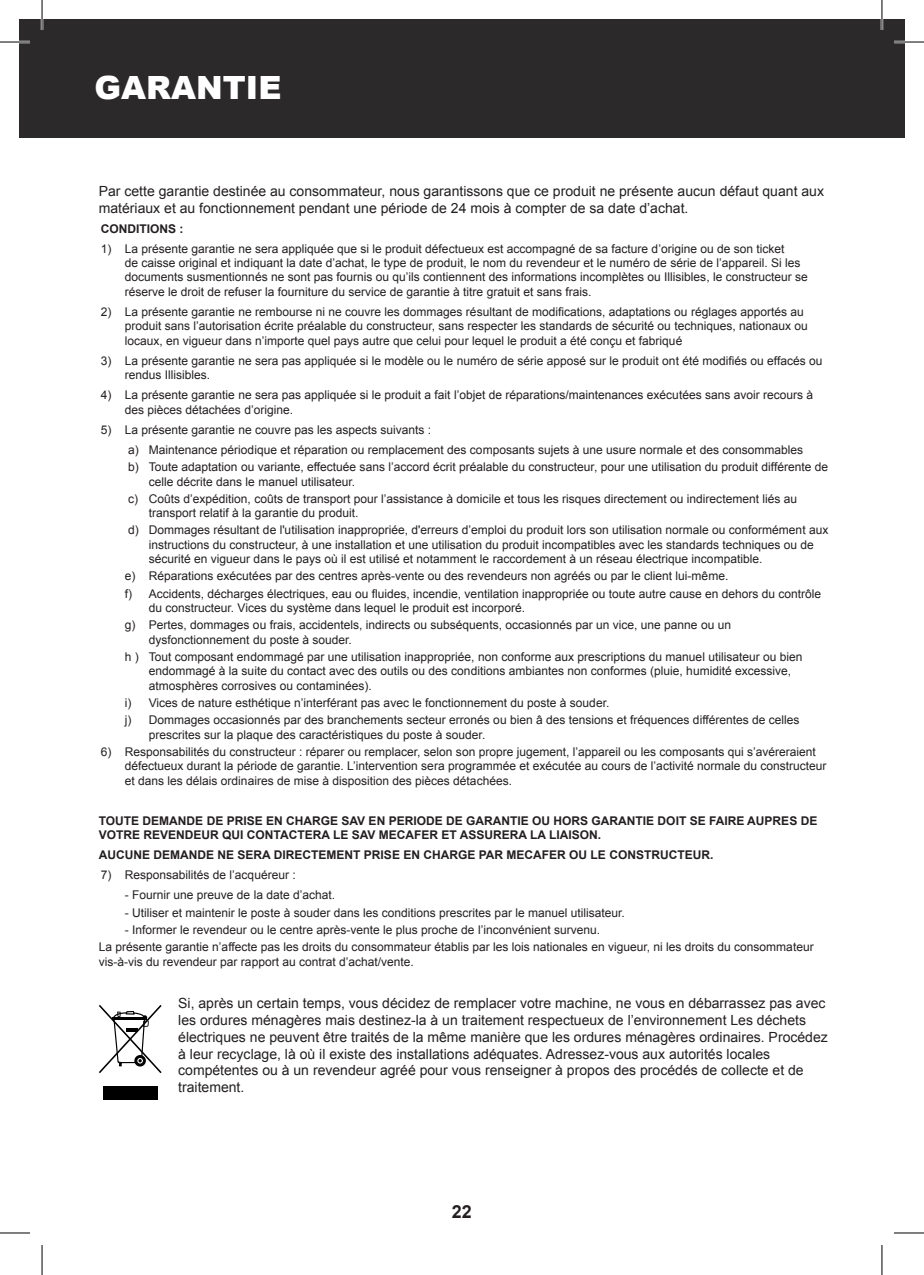
<style>
.page{position:relative;width:924px;height:1275px;background:#fff}
.page>*{position:absolute;margin:0;border:0;box-sizing:border-box;transform-origin:0 0}
.t1{font:900 32px "Arial";color:#fff}
.t2{font:700 18px "Arial";color:#231f20}
.t3{font:14px/16.8px "Arial";color:#231f20}
.t4{font:12px/14.4px "Arial";color:#231f20}
.t5{font:700 12px/14.4px "Arial";color:#231f20}
</style>
<div class="page">
<div style="left:19px;top:19px;width:885px;height:118px;background:#2b292a"></div>
<svg style="left:99px;top:1005px;width:62px;height:69px"></svg>
<div style="left:103px;top:1086px;width:54px;height:13px;background:#000"></div>
<hr style="left:0;top:41px;width:30px;height:2px;background:#fff">
<hr style="left:893px;top:41px;width:30px;height:2px;background:#fff">
<hr style="left:41px;top:0;width:2px;height:30px;background:#fff">
<hr style="left:880px;top:0;width:2px;height:30px;background:#fff">
<hr style="left:0;top:42px;width:30px;height:1px;background:#000">
<hr style="left:893px;top:42px;width:30px;height:1px;background:#000">
<hr style="left:0;top:1232px;width:30px;height:1px;background:#000">
<hr style="left:893px;top:1232px;width:30px;height:1px;background:#000">
<hr style="left:42px;top:0;width:1px;height:30px;background:#000">
<hr style="left:42px;top:1245px;width:1px;height:30px;background:#000">
<hr style="left:881px;top:0;width:1px;height:30px;background:#000">
<hr style="left:881px;top:1245px;width:1px;height:30px;background:#000">
<h1 class="t1" style="left:95px;top:64px;width:188px">GARANTIE</h1>
<p class="t3" style="left:99px;top:182px;width:726px">Par cette garantie destinée au consommateur, nous garantissons que ce produit ne présente aucun défaut quant aux matériaux et au fonctionnement pendant une période de 24 mois à compter de sa date d’achat.</p>
<p class="t5" style="left:101px;top:221px;width:84px">CONDITIONS :</p>
<p class="t4" style="left:125px;top:241px;width:684px;text-indent:-24px">1) La présente garantie ne sera appliquée que si le produit défectueux est accompagné de sa facture d’origine ou de son ticket<br>de caisse original et indiquant la date d’achat, le type de produit, le nom du revendeur et le numéro de série de l’appareil. Si les documents susmentionnés ne sont pas fournis ou qu’ils contiennent des informations incomplètes ou Illisibles, le constructeur se réserve le droit de refuser la fourniture du service de garantie à titre gratuit et sans frais.</p>
<p class="t4" style="left:125px;top:305px;width:684px;text-indent:-24px">2) La présente garantie ne rembourse ni ne couvre les dommages résultant de modifications, adaptations ou réglages apportés au produit sans l’autorisation écrite préalable du constructeur, sans respecter les standards de sécurité ou techniques, nationaux ou locaux, en vigueur dans n’importe quel pays autre que celui pour lequel le produit a été conçu et fabriqué</p>
<p class="t4" style="left:125px;top:353px;width:698px;text-indent:-24px">3) La présente garantie ne sera pas appliquée si le modèle ou le numéro de série apposé sur le produit ont été modifiés ou effacés ou rendus Illisibles.</p>
<p class="t4" style="left:125px;top:388px;width:689px;text-indent:-24px">4) La présente garantie ne sera pas appliquée si le produit a fait l’objet de réparations/maintenances exécutées sans avoir recours à des pièces détachées d’origine.</p>
<p class="t4" style="left:128px;top:420px;width:676px;line-height:20px;text-indent:-27px">5) La présente garantie ne couvre pas les aspects suivants :<br>a) Maintenance périodique et réparation ou remplacement des composants sujets à une usure normale et des consommables</p>
<p class="t4" style="left:149px;top:460px;width:680px;text-indent:-21px">b) Toute adaptation ou variante, effectuée sans l’accord écrit préalable du constructeur, pour une utilisation du produit différente de celle décrite dans le manuel utilisateur.</p>
<p class="t4" style="left:149px;top:491px;width:649px;text-indent:-21px">c) Coûts d’expédition, coûts de transport pour l’assistance à domicile et tous les risques directement ou indirectement liés au transport relatif à la garantie du produit.</p>
<p class="t4" style="left:149px;top:523px;width:680px;text-indent:-21px">d) Dommages résultant de l'utilisation inappropriée, d'erreurs d’emploi du produit lors son utilisation normale ou conformément aux instructions du constructeur, à une installation et une utilisation du produit incompatibles avec les standards techniques ou de sécurité en vigueur dans le pays où il est utilisé et notamment le raccordement à un réseau électrique incompatible.</p>
<p class="t4" style="left:125px;top:568px;width:697px;line-height:17.2px">e) Réparations exécutées par des centres après-vente ou des revendeurs non agréés ou par le client lui-même.<br>f) Accidents, décharges électriques, eau ou fluides, incendie, ventilation inappropriée ou toute autre cause en dehors du contrôle</p>
<p class="t4" style="left:125px;top:599px;width:607px;line-height:17.2px;text-indent:24px">du constructeur. Vices du système dans lequel le produit est incorporé.<br>g) Pertes, dommages ou frais, accidentels, indirects ou subséquents, occasionnés par un vice, une panne ou un</p>
<p class="t4" style="left:125px;top:631px;width:678px;line-height:17.2px;text-indent:24px">dysfonctionnement du poste à souder.<br>h ) Tout composant endommagé par une utilisation inappropriée, non conforme aux prescriptions du manuel utilisateur ou bien</p>
<p class="t4" style="left:149px;top:664px;width:643px">endommagé à la suite du contact avec des outils ou des conditions ambiantes non conformes (pluie, humidité excessive, atmosphères corrosives ou contaminées).</p>
<p class="t4" style="left:125px;top:694px;width:676px;line-height:17.2px">i) Vices de nature esthétique n’interférant pas avec le fonctionnement du poste à souder.<br>j) Dommages occasionnés par des branchements secteur erronés ou bien â des tensions et fréquences différentes de celles</p>
<p class="t4" style="left:149px;top:727px;width:338px">prescrites sur la plaque des caractéristiques du poste à souder.</p>
<p class="t4" style="left:125px;top:744px;width:703px;text-indent:-24px">6) Responsabilités du constructeur : réparer ou remplacer, selon son propre jugement, l’appareil ou les composants qui s’avéreraient défectueux durant la période de garantie. L’intervention sera programmée et exécutée au cours de l’activité normale du constructeur et dans les délais ordinaires de mise à disposition des pièces détachées.</p>
<p class="t5" style="left:99px;top:813px;width:719px">TOUTE DEMANDE DE PRISE EN CHARGE SAV EN PERIODE DE GARANTIE OU HORS GARANTIE DOIT SE FAIRE AUPRES DE<br>VOTRE REVENDEUR QUI CONTACTERA LE SAV MECAFER ET ASSURERA LA LIAISON.</p>
<p class="t5" style="left:99px;top:848px;width:616px">AUCUNE DEMANDE NE SERA DIRECTEMENT PRISE EN CHARGE PAR MECAFER OU LE CONSTRUCTEUR.</p>
<p class="t4" style="left:101px;top:868px;width:196px">7) Responsabilités de l’acquéreur :</p>
<p class="t4" style="left:125px;top:888px;width:212px">- Fournir une preuve de la date d’achat.</p>
<p class="t4" style="left:125px;top:905px;width:501px">- Utiliser et maintenir le poste à souder dans les conditions prescrites par le manuel utilisateur.</p>
<p class="t4" style="left:99px;top:921px;width:716px;line-height:17.2px;text-indent:26px">- Informer le revendeur ou le centre après-vente le plus proche de l’inconvénient survenu.<br>La présente garantie n’affecte pas les droits du consommateur établis par les lois nationales en vigueur, ni les droits du consommateur</p>
<p class="t4" style="left:99px;top:954px;width:316px">vis-à-vis du revendeur par rapport au contrat d’achat/vente.</p>
<p class="t3" style="left:178px;top:995px;width:650px">Si, après un certain temps, vous décidez de remplacer votre machine, ne vous en débarrassez pas avec les ordures ménagères mais destinez-la à un traitement respectueux de l’environnement Les déchets électriques ne peuvent être traités de la même manière que les ordures ménagères ordinaires. Procédez à leur recyclage, là où il existe des installations adéquates. Adressez-vous aux autorités locales compétentes ou à un revendeur agréé pour vous renseigner à propos des procédés de collecte et de traitement.</p>
<h2 class="t2" style="left:452px;top:1201px;width:22px">22</h2>
</div>
